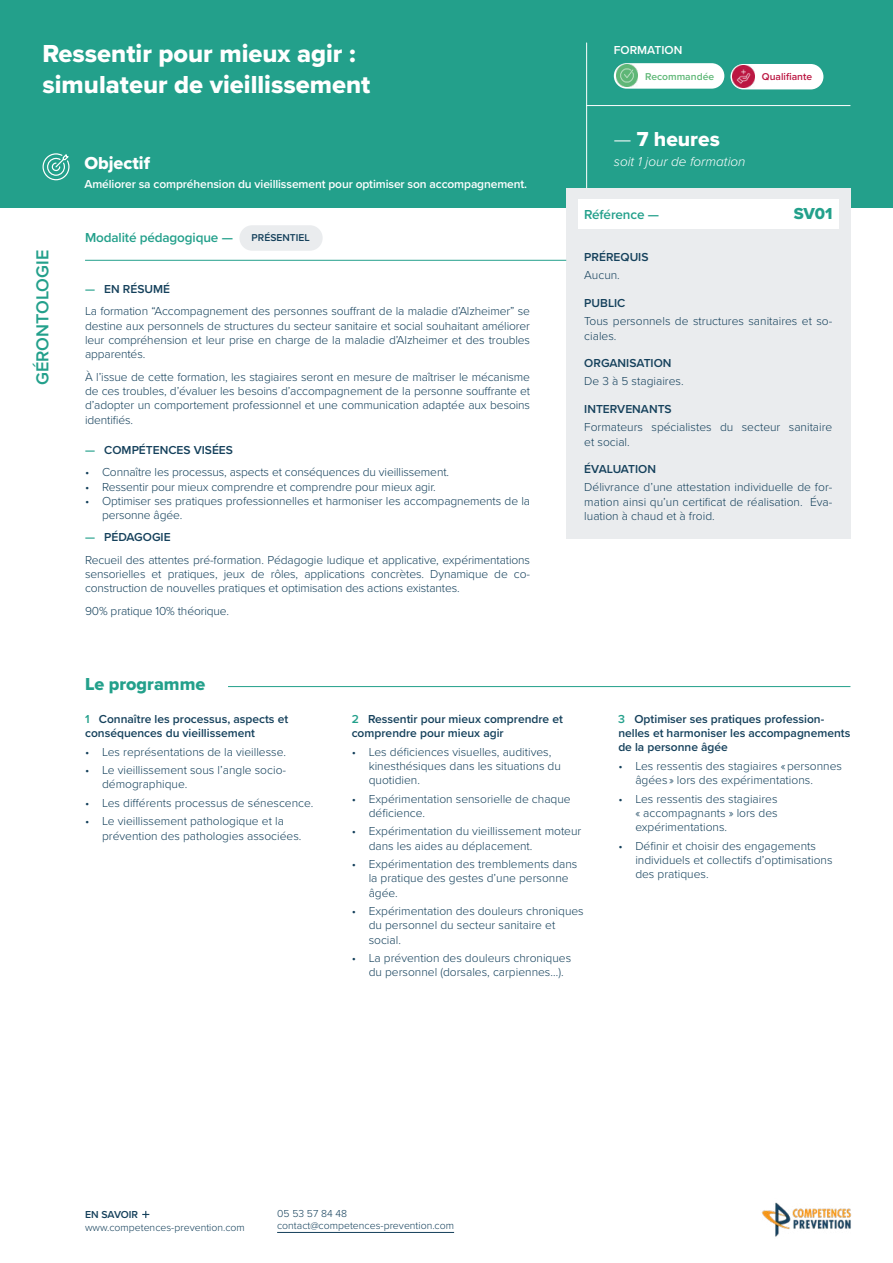
<style>
.page{position:relative;width:893px;height:1263px;background:#fff}
.page>*{position:absolute;margin:0;border:0;box-sizing:border-box;transform-origin:0 0}
.t1{font:25.5px/30.6px "Proxima Nova Extrabld";color:#fff}
.t2{font:21px "Proxima Nova Extrabld";color:#fff}
.t3{font:600 18px "Proxima Nova";color:#23a08b}
.t4{font:18px "Proxima Nova Extrabld";color:#23a08b}
.t5{font:18px "Proxima Nova Extrabld";color:#fff}
.t6{font:16.5px "Proxima Nova Extrabld";color:#23a08b}
.t7{font:600 13.5px "Proxima Nova";letter-spacing:-.01em;color:#23a08b}
.t8{font:italic 300 13.5px "Proxima Nova";color:#fff}
.t9{font:300 12px/14.2px "Proxima Nova";color:#14405b}
.t10{font:600 12px/14.4px "Proxima Nova";color:#14405b}
.t11{font:600 12px "Proxima Nova";letter-spacing:-.01em;color:#fff}
.t12{font:300 10.5px/12.6px "Proxima Nova";color:#14405b}
.t13{font:600 10.5px "Proxima Nova";letter-spacing:-.005em;color:#14405b}
.t14{font:600 10.35px "Proxima Nova";color:#5eb776}
.t15{font:600 10.35px "Proxima Nova";color:#bb1642}
.t16{font:600 10.35px "Proxima Nova";color:#14405b}
.s1{font-family:"Proxima Nova";font-weight:300}
.s2{font-weight:600;color:#23a08b}
.s3{font-weight:600}
.s4{color:#23a08b}
</style>
<div class="page">
<div style="left:0;top:0;width:893px;height:207px;background:#23a08b"></div>
<hr style="left:586px;top:43px;width:1px;height:146px;background:#fff">
<hr style="left:586px;top:105px;width:264px;height:1px;background:#fff">
<div style="left:614px;top:63px;width:110px;height:26px;background:#fff;border-radius:13px"></div>
<img style="left:616px;top:65px;width:22px;height:22px">
<div style="left:730px;top:64px;width:93px;height:25px;background:#fff;border-radius:13px"></div>
<img style="left:733px;top:66px;width:22px;height:22px">
<hr style="left:228px;top:686px;width:622px;height:1px;background:#23a08b">
<div style="left:566px;top:188px;width:284px;height:350px;background:#eaecee"></div>
<div style="left:578px;top:200px;width:261px;height:29px;background:#fff"></div>
<svg style="left:43px;top:153px;width:27px;height:28px"></svg>
<hr style="left:85px;top:260px;width:481px;height:1px;background:#23a08b">
<div style="left:239px;top:225px;width:84px;height:26px;background:#eaecee;border-radius:13px"></div>
<img style="left:761px;top:1202px;width:91px;height:35px">
<svg style="left:142px;top:1211px;width:7px;height:7px"></svg>
<hr style="left:277px;top:1232px;width:177px;height:1px;background:#14405b">
<h1 class="t1" style="left:43px;top:38px;width:329px">Ressentir pour mieux agir : simulateur de vieillissement</h1>
<p class="t11" style="left:614px;top:41px;width:70px">FORMATION</p>
<p class="t14" style="left:645px;top:68px;width:70px">Recommandée</p>
<p class="t15" style="left:762px;top:69px;width:52px">Qualifiante</p>
<h2 class="t2" style="left:614px;top:123px;width:108px"><span class="s1">—</span> 7 heures</h2>
<h3 class="t3" style="left:29px;top:385px;width:137px;rotate:-90deg">GÉRONTOLOGIE</h3>
<h3 class="t5" style="left:84px;top:150px;width:67px">Objectif</h3>
<p class="t8" style="left:614px;top:151px;width:133px">soit 1 jour de formation</p>
<p class="t11" style="left:84px;top:175px;width:444px">Améliorer sa compréhension du vieillissement pour optimiser son accompagnement.</p>
<p class="t7" style="left:85px;top:228px;width:149px">Modalité pédagogique —</p>
<p class="t16" style="left:252px;top:230px;width:60px">PRÉSENTIEL</p>
<p class="t9" style="left:85px;top:276px;width:446px;line-height:22.8px"><span class="s2">—</span> <span class="s3">EN RÉSUMÉ<br></span>La formation “Accompagnement des personnes souffrant de la maladie d’Alzheimer” se</p>
<p class="t9" style="left:85px;top:318px;width:447px;text-align:justify">destine aux personnels de structures du secteur sanitaire et social souhaitant améliorer leur compréhension et leur prise en charge de la maladie d’Alzheimer et des troubles apparentés.</p>
<p class="t9" style="left:85px;top:369px;width:447px;text-align:justify">À l’issue de cette formation, les stagiaires seront en mesure de maîtriser le mécanisme de ces troubles, d’évaluer les besoins d’accompagnement de la personne souffrante et d’adopter un comportement professionnel et une communication adaptée aux besoins identifiés.</p>
<p class="t10" style="left:85px;top:442px;width:149px"><span class="s4">—</span> COMPÉTENCES VISÉES</p>
<p class="t9" style="left:85px;top:465px;width:366px">• Connaître les processus, aspects et conséquences du vieillissement.</p>
<p class="t9" style="left:85px;top:479px;width:352px">• Ressentir pour mieux comprendre et comprendre pour mieux agir.</p>
<p class="t9" style="left:102px;top:493px;width:430px;text-indent:-17px">• Optimiser ses pratiques professionnelles et harmoniser les accompagnements de la personne âgée.</p>
<p class="t9" style="left:85px;top:525px;width:447px;line-height:22.8px"><span class="s2">—</span> <span class="s3">PÉDAGOGIE<br></span>Recueil des attentes pré-formation. Pédagogie ludique et applicative, expérimentations</p>
<p class="t9" style="left:85px;top:566px;width:446px">sensorielles et pratiques, jeux de rôles, applications concrètes. Dynamique de co&shy;construction de nouvelles pratiques et optimisation des actions existantes.</p>
<p class="t9" style="left:85px;top:603px;width:146px">90% pratique 10% théorique.</p>
<p class="t7" style="left:584px;top:205px;width:76px">Référence —</p>
<h3 class="t6" style="left:794px;top:201px;width:40px">SV01</h3>
<p class="t10" style="left:584px;top:249px;width:66px">PRÉREQUIS</p>
<p class="t9" style="left:584px;top:268px;width:37px">Aucun.</p>
<p class="t10" style="left:584px;top:295px;width:43px">PUBLIC</p>
<p class="t9" style="left:584px;top:313px;width:250px">Tous personnels de structures sanitaires et so&shy;ciales.</p>
<p class="t10" style="left:584px;top:355px;width:89px">ORGANISATION</p>
<p class="t9" style="left:584px;top:374px;width:101px">De 3 à 5 stagiaires.</p>
<p class="t10" style="left:584px;top:401px;width:89px">INTERVENANTS</p>
<p class="t9" style="left:584px;top:419px;width:250px">Formateurs spécialistes du secteur sanitaire et social.</p>
<p class="t10" style="left:584px;top:461px;width:73px">ÉVALUATION</p>
<p class="t9" style="left:584px;top:479px;width:250px;text-align:justify">Délivrance d’une attestation individuelle de for&shy;mation ainsi qu’un certificat de réalisation. Éva&shy;luation à chaud et à froid.</p>
<h3 class="t4" style="left:85px;top:671px;width:122px">Le programme</h3>
<p class="t10" style="left:85px;top:711px;width:205px"><span class="s4">1</span> Connaître les processus, aspects et conséquences du vieillissement</p>
<p class="t9" style="left:85px;top:744px;width:203px">• Les représentations de la vieillesse.</p>
<p class="t9" style="left:102px;top:762px;width:186px;text-indent:-17px">• Le vieillissement sous l’angle socio&shy;démographique.</p>
<p class="t9" style="left:85px;top:795px;width:230px">• Les différents processus de sénescence.</p>
<p class="t9" style="left:102px;top:813px;width:201px;text-indent:-17px">• Le vieillissement pathologique et la prévention des pathologies associées.</p>
<p class="t10" style="left:352px;top:711px;width:213px"><span class="s4">2</span> Ressentir pour mieux comprendre et comprendre pour mieux agir</p>
<p class="t9" style="left:369px;top:744px;width:194px;text-indent:-17px">• Les déficiences visuelles, auditives, kinesthésiques dans les situations du quotidien.</p>
<p class="t9" style="left:369px;top:791px;width:204px;text-indent:-17px">• Expérimentation sensorielle de chaque déficience.</p>
<p class="t9" style="left:369px;top:823px;width:214px;text-indent:-17px">• Expérimentation du vieillissement moteur dans les aides au déplacement.</p>
<p class="t9" style="left:369px;top:856px;width:210px;text-indent:-17px">• Expérimentation des tremblements dans la pratique des gestes d’une personne âgée.</p>
<p class="t9" style="left:369px;top:903px;width:217px;text-indent:-17px">• Expérimentation des douleurs chroniques du personnel du secteur sanitaire et social.</p>
<p class="t9" style="left:369px;top:950px;width:204px;text-indent:-17px">• La prévention des douleurs chroniques du personnel (dorsales, carpiennes…).</p>
<p class="t10" style="left:618px;top:711px;width:234px"><span class="s4">3</span> Optimiser ses pratiques profession&shy;nelles et harmoniser les accompagnements de la personne âgée</p>
<p class="t9" style="left:635px;top:758px;width:208px;text-indent:-17px">• Les ressentis des stagiaires « personnes âgées » lors des expérimentations.</p>
<p class="t9" style="left:635px;top:791px;width:144px;text-align:justify;text-indent:-17px">• Les ressentis des stagiaires « accompagnants » lors des expérimentations.</p>
<p class="t9" style="left:635px;top:838px;width:199px;text-indent:-17px">• Définir et choisir des engagements individuels et collectifs d’optimisations des pratiques.</p>
<p class="t13" style="left:85px;top:1207px;width:55px">EN SAVOIR</p>
<p class="t12" style="left:85px;top:1220px;width:161px">www.competences-prevention.com</p>
<p class="t12" style="left:277px;top:1206px;width:178px">05 53 57 84 48 contact@competences-prevention.com</p>
</div>
